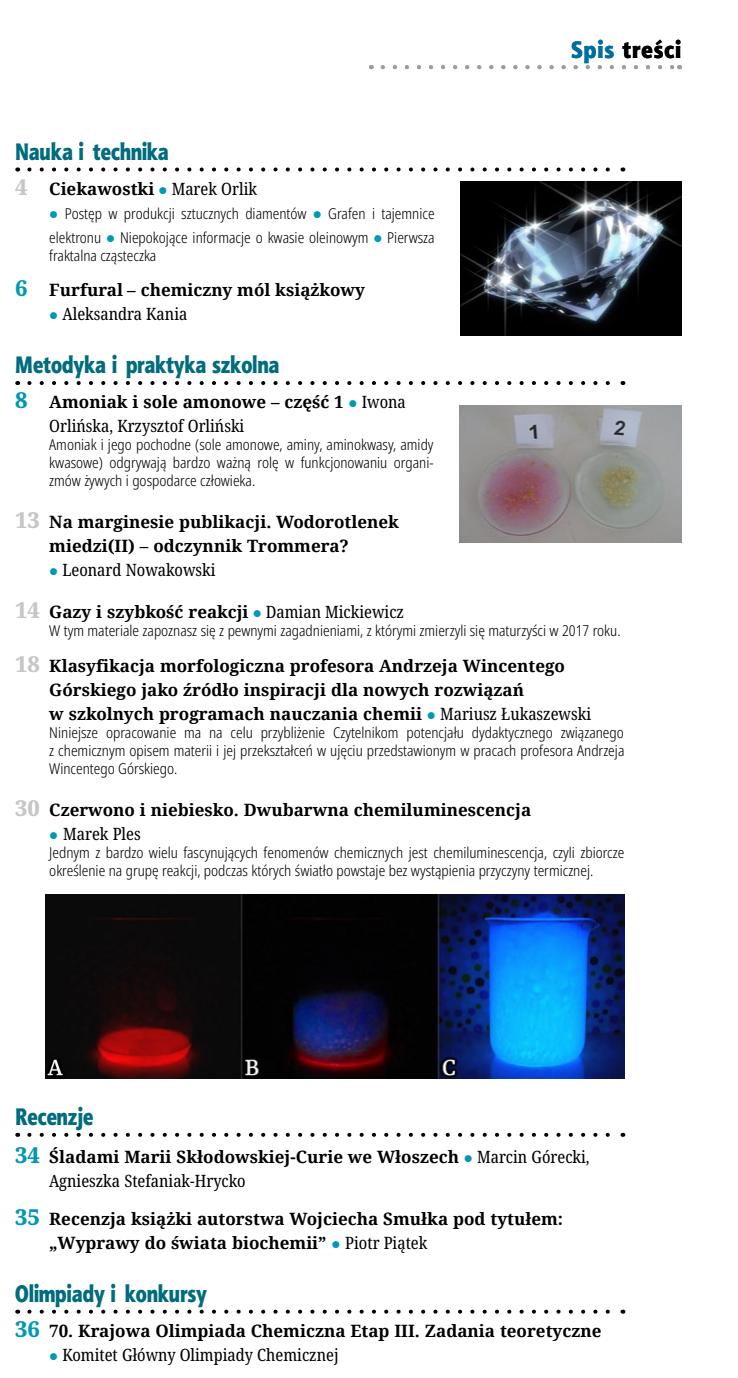
<style>
.page{position:relative;width:738px;height:1378px;background:#fff}
.page>*{position:absolute;margin:0;border:0;box-sizing:border-box;transform-origin:0 0}
.TOC_Dzial{font:24px "Aerton Cnd EFN Black";color:#006c7d}
.Normalny{font:24px "Aerton Cnd EFN Black";color:#006c7d}
.Normalny-2{font:24px "Aerton Cnd EFN Black";letter-spacing:.04em;color:#000;scale:1.1 1}
.TOC_Autor{font:700 17px/24px "Noto Serif";color:#000}
.TOC_Autor-2{font:condensed 17px/24px "Noto Serif";color:#000}
.TOC_opis{font:300 condensed 15px/18px "Noto Sans";color:#000}
.s1{color:#006f9e}
.s2{font-weight:800;font-size:22px;color:#c6c6c6}
.s3{color:#0099b3}
.s4{font-weight:400;font-stretch:condensed}
.s5{font-weight:800;font-size:22px;color:#0099b3}
.s6{font-weight:800;font-stretch:normal;font-size:22px;color:#0099b3}
.s7{font-weight:700;font-stretch:normal}
</style>
<div class="page">
<svg style="left:382px;top:65px;width:290px;height:4px"></svg>
<svg style="left:29px;top:167px;width:581px;height:4px"></svg>
<svg style="left:29px;top:381px;width:581px;height:4px"></svg>
<svg style="left:29px;top:1133px;width:581px;height:4px"></svg>
<svg style="left:29px;top:1309px;width:581px;height:4px"></svg>
<img style="left:460px;top:181px;width:221px;height:155px">
<img style="left:459px;top:406px;width:221px;height:137px">
<img style="left:45px;top:894px;width:579px;height:184px">
<p class="Normalny-2" style="left:570px;top:35px;width:101px"><span class="s1">Spis</span> treści</p>
<p class="Normalny" style="left:15px;top:136px;width:155px">Nauka i technika</p>
<p class="TOC_Autor" style="left:15px;top:176px;width:243px"><span class="s2">4</span> Ciekawostki <span class="s3">●</span> <span class="s4">Marek Orlik</span></p>
<p class="TOC_opis" style="left:49px;top:202px;width:386px;line-height:24px"><span class="s3">●</span> Postęp w produkcji sztucznych diamentów <span class="s3">●</span> Grafen i tajemnice elektronu <span class="s3">●</span> Niepokojące informacje o kwasie oleinowym <span class="s3">●</span> Pierwsza</p>
<p class="TOC_opis" style="left:49px;top:247px;width:108px">fraktalna cząsteczka</p>
<p class="TOC_Autor" style="left:15px;top:278px;width:351px"><span class="s5">6</span> Furfural – chemiczny mól książkowy</p>
<p class="TOC_Autor-2" style="left:49px;top:303px;width:139px"><span class="s3">●</span> Aleksandra Kania</p>
<p class="TOC_Dzial" style="left:15px;top:350px;width:266px">Metodyka i praktyka szkolna</p>
<p class="TOC_Autor-2" style="left:49px;top:391px;width:358px;text-indent:-34px"><span class="s6">8</span> <span class="s7">Amoniak i sole amonowe – część 1</span> <span class="s3">●</span> Iwona<br>Orlińska, Krzysztof Orliński</p>
<p class="TOC_opis" style="left:49px;top:436px;width:385px;text-align:justify">Amoniak i jego pochodne (sole amonowe, aminy, aminokwasy, amidy kwasowe) odgrywają bardzo ważną rolę w funkcjonowaniu organi&shy;zmów żywych i gospodarce człowieka.</p>
<p class="TOC_Autor" style="left:49px;top:510px;width:351px;text-indent:-34px"><span class="s2">13</span> Na marginesie publikacji. Wodorotlenek miedzi(II) – odczynnik Trommera?</p>
<p class="TOC_Autor-2" style="left:49px;top:559px;width:167px"><span class="s3">●</span> Leonard Nowakowski</p>
<p class="TOC_Autor" style="left:15px;top:600px;width:390px"><span class="s2">14</span> Gazy i szybkość reakcji <span class="s3">●</span> <span class="s4">Damian Mickiewicz</span></p>
<p class="TOC_opis" style="left:49px;top:622px;width:572px">W tym materiale zapoznasz się z pewnymi zagadnieniami, z którymi zmierzyli się maturzyści w 2017 roku.</p>
<p class="TOC_Autor" style="left:49px;top:653px;width:543px;text-indent:-34px"><span class="s2">18</span> Klasyfikacja morfologiczna profesora Andrzeja Wincentego<br>Górskiego jako źródło inspiracji dla nowych rozwiązań<br>w szkolnych programach nauczania chemii <span class="s3">●</span> <span class="s4">Mariusz Łukaszewski</span></p>
<p class="TOC_opis" style="left:49px;top:724px;width:576px;text-align:justify">Niniejsze opracowanie ma na celu przybliżenie Czytelnikom potencjału dydaktycznego związanego z chemicznym opisem materii i jej przekształceń w ujęciu przedstawionym w pracach profesora Andrzeja Wincentego Górskiego.</p>
<p class="TOC_Autor" style="left:15px;top:797px;width:517px"><span class="s2">30</span> Czerwono i niebiesko. Dwubarwna chemiluminescencja</p>
<p class="TOC_Autor-2" style="left:49px;top:822px;width:93px"><span class="s3">●</span> Marek Ples</p>
<p class="TOC_opis" style="left:49px;top:844px;width:576px">Jednym z bardzo wielu fascynujących fenomenów chemicznych jest chemiluminescencja, czyli zbiorcze określenie na grupę reakcji, podczas których światło powstaje bez wystąpienia przyczyny termicznej.</p>
<p class="TOC_Dzial" style="left:15px;top:1101px;width:80px">Recenzje</p>
<p class="TOC_Autor" style="left:49px;top:1144px;width:541px;text-indent:-34px"><span class="s5">34</span> Śladami Marii Skłodowskiej-Curie we Włoszech <span class="s3">●</span> <span class="s4">Marcin Górecki,<br>Agnieszka Stefaniak-Hrycko</span></p>
<p class="TOC_Autor" style="left:49px;top:1206px;width:515px;text-indent:-34px"><span class="s5">35</span> Recenzja książki autorstwa Wojciecha Smułka pod tytułem: „Wyprawy do świata biochemii” <span class="s3">●</span> <span class="s4">Piotr Piątek</span></p>
<p class="TOC_Dzial" style="left:15px;top:1278px;width:193px">Olimpiady i konkursy</p>
<p class="TOC_Autor" style="left:15px;top:1318px;width:587px"><span class="s5">36</span> 70. Krajowa Olimpiada Chemiczna Etap III. Zadania teoretyczne</p>
<p class="TOC_Autor-2" style="left:49px;top:1343px;width:290px"><span class="s3">●</span> Komitet Główny Olimpiady Chemicznej</p>
</div>
